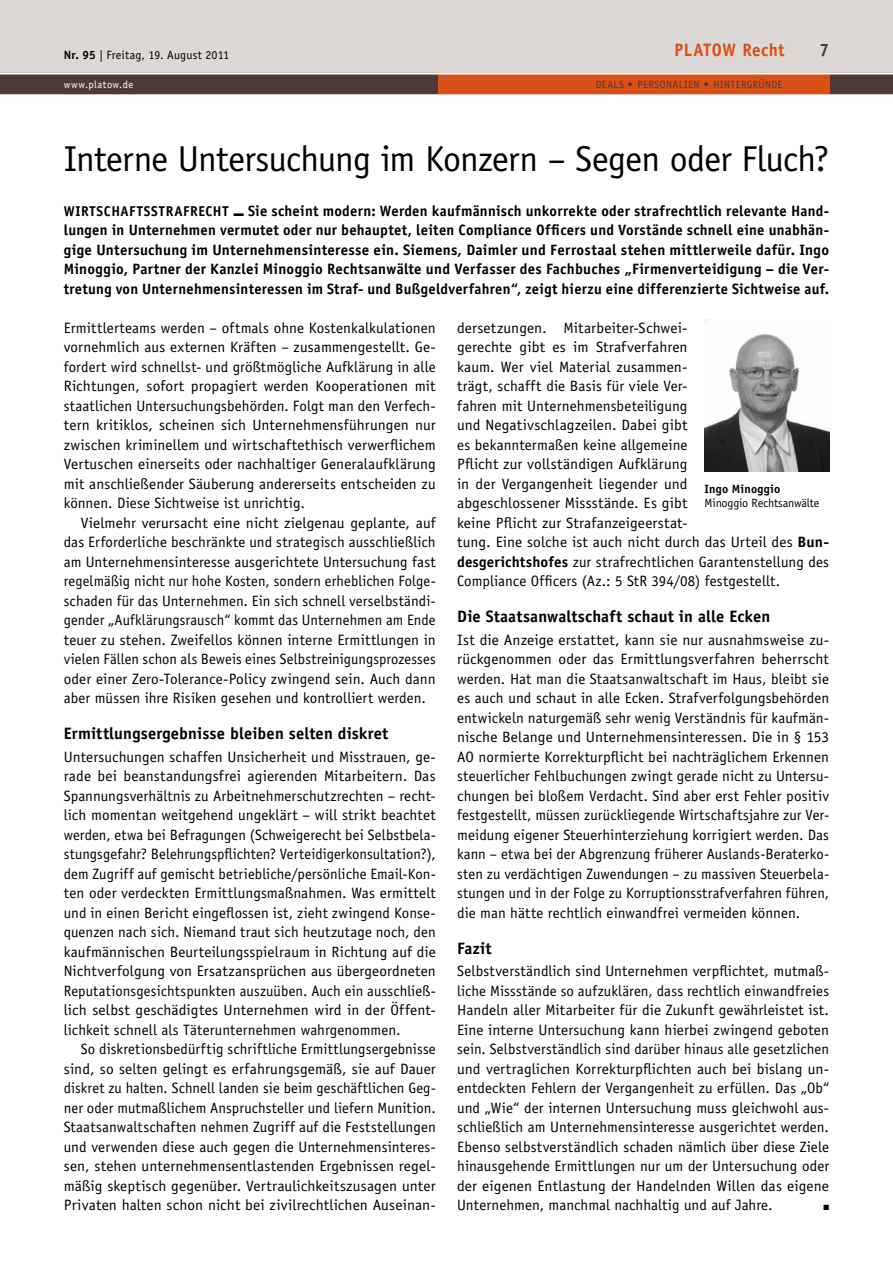
<style>
.page{position:relative;width:893px;height:1263px;background:#fff}
.page>*{position:absolute;margin:0;border:0;box-sizing:border-box;transform-origin:0 0}
.t1{font:36px "Officina Sans Std";letter-spacing:-.02em;color:#000}
.t2{font:700 18px "Officina Sans Std";letter-spacing:.03em;color:#d95017;scale:.95 1}
.t3{font:700 18px "Officina Sans Std";color:#4e3a34;scale:.95 1}
.t4{font:700 16.5px "Officina Sans Std";letter-spacing:.01em;color:#000}
.t5{font:15px/19.5px "Officina Sans Std";letter-spacing:.005em;color:#000;text-align:justify}
.t6{font:700 15px/19.5px "Officina Sans Std";letter-spacing:.02em;color:#000;text-align:justify}
.t7{font:700 14.25px "Officina Sans Std";letter-spacing:.035em;color:#000}
.t8{font:12px "Officina Sans Std";letter-spacing:.015em;color:#000}
.t9{font:12px "Officina Sans Std";letter-spacing:-.01em;color:#000}
.t10{font:700 12px "Officina Sans Std";letter-spacing:.025em;color:#000}
.t11{font:10.5px "Officina Sans Std";letter-spacing:.035em;color:#4e3a34}
.t12{font:10.5px "Officina Sans Std";letter-spacing:.045em;color:#fff}
.t13{font:7.5px "Zapf Dingbats";color:#000}
.s1{font-weight:700}
.s2{font-size:14.25px}
</style>
<div class="page">
<div style="left:0;top:0;width:893px;height:72px;background:#dcd8d6"></div>
<div style="left:0;top:72px;width:893px;height:22px;background:#4e3a34"></div>
<hr style="left:0;top:94px;width:893px;height:1px;background:#4e3a34">
<div style="left:438px;top:72px;width:391px;height:22px;background:#d95017"></div>
<hr style="left:0;top:72px;width:893px;height:3px;background:#fff">
<img style="left:705px;top:319px;width:124px;height:152px">
<p class="t8" style="left:64px;top:47px;width:167px"><span class="s1">Nr. 95</span> | Freitag, 19. August 2011</p>
<p class="t2" style="left:674px;top:39px;width:117px">PLATOW Recht</p>
<p class="t3" style="left:819px;top:39px;width:12px">7</p>
<p class="t12" style="left:64px;top:79px;width:71px">www.platow.de</p>
<p class="t11" style="left:596px;top:79px;width:188px">DEALS <span class="s1">•</span> PERSONALIEN <span class="s1">•</span> HINTERGRÜNDE</p>
<h1 class="t1" style="left:64px;top:137px;width:767px">Interne Untersuchung im Konzern – Segen oder Fluch?</h1>
<p class="t7" style="left:64px;top:202px;width:66px">Wirtschaftsstrafr</p>
<p class="t6" style="left:64px;top:201px;width:767px;text-indent:135px"><span class="s2">echt</span> ■ Sie scheint modern: Werden kaufmännisch unkorrekte oder strafrechtlich relevante Hand&shy;lungen in Unternehmen vermutet oder nur behauptet, leiten Compliance Officers und Vorstände schnell eine unabhän&shy;gige Untersuchung im Unternehmensinteresse ein. Siemens, Daimler und Ferrostaal stehen mittlerweile dafür. Ingo Minoggio, Partner der Kanzlei Minoggio Rechtsanwälte und Verfasser des Fachbuches „Firmenverteidigung – die Ver&shy;tretung von Unternehmensinteressen im Straf- und Bußgeldverfahren“, zeigt hierzu eine differenzierte Sichtweise auf.</p>
<p class="t5" style="left:457px;top:318px;width:374px;text-align:left">dersetzungen. Mitarbeiter-Schwei-<br>gerechte gibt es im Strafverfahren<br>kaum. Wer viel Material zusammen-<br>trägt, schafft die Basis für viele Ver-<br>fahren mit Unternehmensbeteiligung<br>und Negativschlagzeilen. Dabei gibt<br>es bekanntermaßen keine allgemeine<br>Pflicht zur vollständigen Aufklärung<br>in der Vergangenheit liegender und<br>abgeschlossener Missstände. Es gibt<br>keine Pflicht zur Strafanzeigeerstat-<br>tung. Eine solche ist auch nicht durch das Urteil des <span class="s1">Bun&shy;desgerichtshofes</span> zur strafrechtlichen Garantenstellung des Compliance Officers (Az.: 5 StR 394/08) festgestellt.</p>
<p class="t4" style="left:457px;top:606px;width:315px">Die Staatsanwaltschaft schaut in alle Ecken</p>
<p class="t5" style="left:457px;top:630px;width:374px">Ist die Anzeige erstattet, kann sie nur ausnahmsweise zu&shy;rückgenommen oder das Ermittlungsverfahren beherrscht werden. Hat man die Staatsanwaltschaft im Haus, bleibt sie es auch und schaut in alle Ecken. Strafverfolgungsbehörden entwickeln naturgemäß sehr wenig Verständnis für kaufmän&shy;nische Belange und Unternehmensinteressen. Die in § 153<br>AO normierte Korrekturpflicht bei nachträglichem Erkennen steuerlicher Fehlbuchungen zwingt gerade nicht zu Untersu&shy;chungen bei bloßem Verdacht. Sind aber erst Fehler positiv festgestellt, müssen zurückliegende Wirtschaftsjahre zur Ver&shy;meidung eigener Steuerhinterziehung korrigiert werden. Das kann – etwa bei der Abgrenzung früherer Auslands-Beraterko&shy;sten zu verdächtigen Zuwendungen – zu massiven Steuerbela&shy;stungen und in der Folge zu Korruptionsstrafverfahren führen, die man hätte rechtlich einwandfrei vermeiden können.</p>
<p class="t4" style="left:457px;top:938px;width:36px">Fazit</p>
<p class="t5" style="left:457px;top:962px;width:374px">Selbstverständlich sind Unternehmen verpflichtet, mutmaß&shy;liche Missstände so aufzuklären, dass rechtlich einwandfreies Handeln aller Mitarbeiter für die Zukunft gewährleistet ist.<br>Eine interne Untersuchung kann hierbei zwingend geboten sein. Selbstverständlich sind darüber hinaus alle gesetzlichen und vertraglichen Korrekturpflichten auch bei bislang un&shy;entdeckten Fehlern der Vergangenheit zu erfüllen. Das „Ob“ und „Wie“ der internen Untersuchung muss gleichwohl aus&shy;schließlich am Unternehmensinteresse ausgerichtet werden.<br>Ebenso selbstverständlich schaden nämlich über diese Ziele hinausgehende Ermittlungen nur um der Untersuchung oder der eigenen Entlastung der Handelnden Willen das eigene Unternehmen, manchmal nachhaltig und auf Jahre.</p>
<p class="t5" style="left:64px;top:318px;width:374px">Ermittlerteams werden – oftmals ohne Kostenkalkulationen vornehmlich aus externen Kräften – zusammengestellt. Ge&shy;fordert wird schnellst- und größtmögliche Aufklärung in alle Richtungen, sofort propagiert werden Kooperationen mit staatlichen Untersuchungsbehörden. Folgt man den Verfech&shy;tern kritiklos, scheinen sich Unternehmensführungen nur zwischen kriminellem und wirtschaftethisch verwerflichem Vertuschen einerseits oder nachhaltiger Generalaufklärung mit anschließender Säuberung andererseits entscheiden zu können. Diese Sichtweise ist unrichtig.</p>
<p class="t5" style="left:64px;top:513px;width:374px;text-indent:17px">Vielmehr verursacht eine nicht zielgenau geplante, auf das Erforderliche beschränkte und strategisch ausschließlich am Unternehmensinteresse ausgerichtete Untersuchung fast regelmäßig nicht nur hohe Kosten, sondern erheblichen Folge&shy;schaden für das Unternehmen. Ein sich schnell verselbständi&shy;gender „Aufklärungsrausch“ kommt das Unternehmen am Ende teuer zu stehen. Zweifellos können interne Ermittlungen in vielen Fällen schon als Beweis eines Selbstreinigungsprozesses oder einer Zero-Tolerance-Policy zwingend sein. Auch dann aber müssen ihre Risiken gesehen und kontrolliert werden.</p>
<p class="t4" style="left:64px;top:723px;width:326px">Ermittlungsergebnisse bleiben selten diskret</p>
<p class="t5" style="left:64px;top:747px;width:374px">Untersuchungen schaffen Unsicherheit und Misstrauen, ge&shy;rade bei beanstandungsfrei agierenden Mitarbeitern. Das Spannungsverhältnis zu Arbeitnehmerschutzrechten – recht&shy;lich momentan weitgehend ungeklärt – will strikt beachtet werden, etwa bei Befragungen (Schweigerecht bei Selbstbela&shy;stungsgefahr? Belehrungspflichten? Verteidigerkonsultation?), dem Zugriff auf gemischt betriebliche/persönliche Email-Kon&shy;ten oder verdeckten Ermittlungsmaßnahmen. Was ermittelt und in einen Bericht eingeflossen ist, zieht zwingend Konse&shy;quenzen nach sich. Niemand traut sich heutzutage noch, den kaufmännischen Beurteilungsspielraum in Richtung auf die Nichtverfolgung von Ersatzansprüchen aus übergeordneten Reputationsgesichtspunkten auszuüben. Auch ein ausschließ&shy;lich selbst geschädigtes Unternehmen wird in der Öffent&shy;lichkeit schnell als Täterunternehmen wahrgenommen.</p>
<p class="t5" style="left:64px;top:1040px;width:374px;text-indent:17px">So diskretionsbedürftig schriftliche Ermittlungsergebnisse sind, so selten gelingt es erfahrungsgemäß, sie auf Dauer diskret zu halten. Schnell landen sie beim geschäftlichen Geg&shy;ner oder mutmaßlichem Anspruchsteller und liefern Munition.<br>Staatsanwaltschaften nehmen Zugriff auf die Feststellungen und verwenden diese auch gegen die Unternehmensinteres&shy;sen, stehen unternehmensentlastenden Ergebnissen regel&shy;mäßig skeptisch gegenüber. Vertraulichkeitszusagen unter Privaten halten schon nicht bei zivilrechtlichen Auseinan-</p>
<p class="t10" style="left:705px;top:481px;width:77px">Ingo Minoggio</p>
<p class="t9" style="left:705px;top:496px;width:116px">Minoggio Rechtsanwälte</p>
<p class="t13" style="left:823px;top:1204px;width:7px">■</p>
</div>
